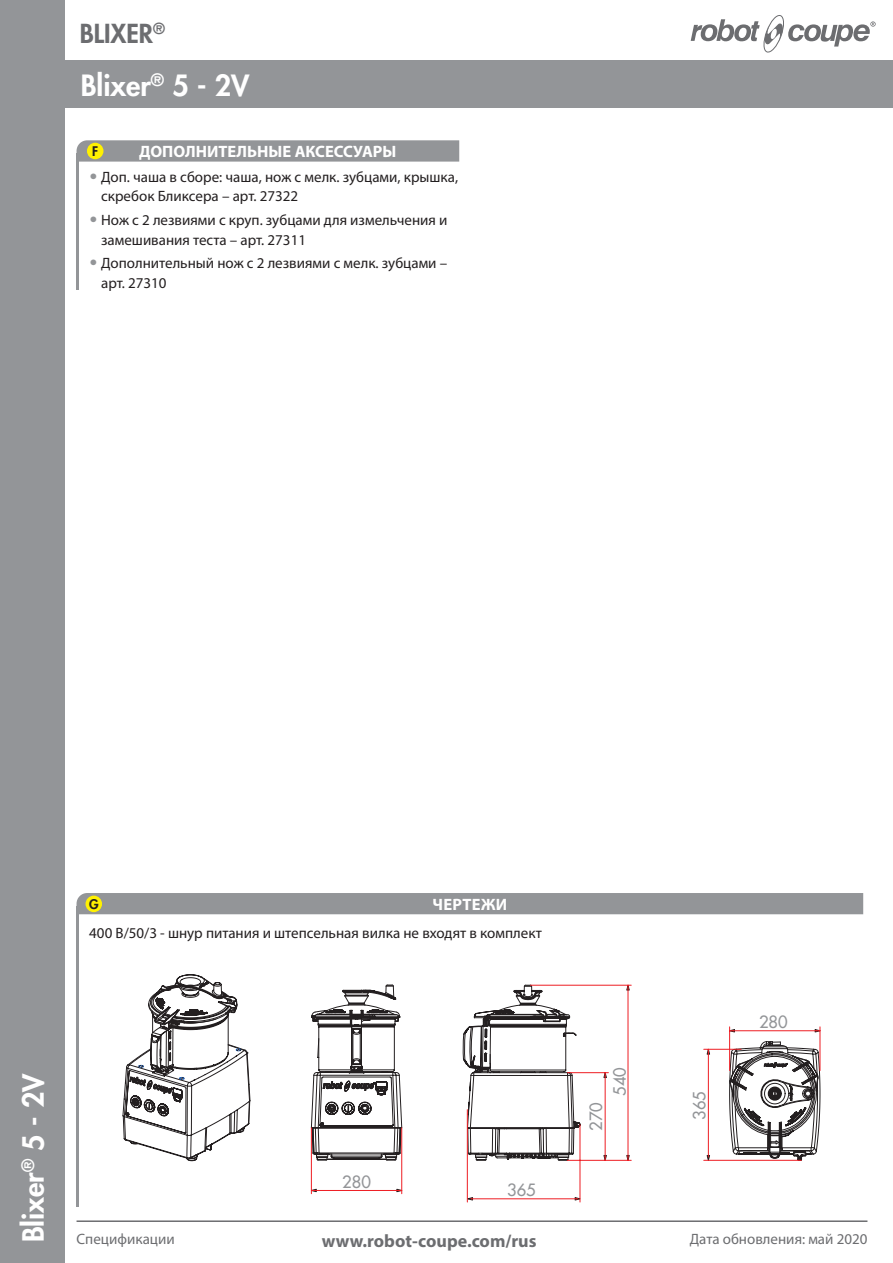
<style>
.page{position:relative;width:893px;height:1263px;background:#fff}
.page>*{position:absolute;margin:0;border:0;box-sizing:border-box;transform-origin:0 0}
.t1{font:800 28.5px "Futura";color:#fff}
.t2{font:800 25.5px "Futura";color:#6c6d70}
.t3{font:700 18px "Myriad Pro";color:#6c6d70}
.t4{font:700 16.5px "Myriad Pro";color:#fff}
.t5{font:16.5px "Futura";color:#939598}
.t6{font:700 16.5px "Myriad Pro";letter-spacing:.02em;color:#fff}
.t7{font:15px/19.5px "Myriad Pro";color:#231f20}
.t8{font:15px "Myriad Pro";color:#6c6d70}
.t9{font:800 12.9px "Futura";color:#231f20}
.s1{font-family:"Futura";color:#939598}
</style>
<div class="page">
<svg style="left:691px;top:15px;width:185px;height:37px"></svg>
<div style="left:0;top:60px;width:893px;height:47px;background:#939598"></div>
<div style="left:0;top:0;width:65px;height:1263px;background:#939598"></div>
<hr style="left:77px;top:153px;width:2px;height:136px;background:#939598">
<svg style="left:77px;top:140px;width:382px;height:22px;background:#97989b"></svg>
<div style="left:87px;top:143px;width:16px;height:16px;background:#fff101;border-radius:50%"></div>
<div style="left:77px;top:893px;width:786px;height:21px;background:#939598"></div>
<hr style="left:77px;top:906px;width:2px;height:300px;background:#939598">
<div style="left:86px;top:896px;width:16px;height:16px;background:#fff101;border-radius:50%"></div>
<hr style="left:77px;top:1220px;width:790px;height:2px;background:#6c6d70">
<svg style="left:312px;top:1188px;width:5px;height:4px"></svg>
<svg style="left:396px;top:1188px;width:5px;height:4px"></svg>
<hr style="left:311px;top:1190px;width:91px;height:1px;background:#ee1d23">
<hr style="left:311px;top:1128px;width:1px;height:66px;background:#ee1d23">
<hr style="left:401px;top:1128px;width:1px;height:66px;background:#ee1d23">
<svg style="left:311px;top:984px;width:91px;height:176px"></svg>
<svg style="left:626px;top:984px;width:4px;height:7px"></svg>
<svg style="left:626px;top:1155px;width:4px;height:5px"></svg>
<svg style="left:468px;top:1197px;width:5px;height:4px"></svg>
<svg style="left:574px;top:1197px;width:6px;height:4px"></svg>
<svg style="left:603px;top:1073px;width:4px;height:5px"></svg>
<svg style="left:603px;top:1155px;width:4px;height:5px"></svg>
<hr style="left:472px;top:1198px;width:106px;height:1px;background:#ee1d23">
<hr style="left:567px;top:1160px;width:64px;height:1px;background:#ee1d23">
<hr style="left:467px;top:1109px;width:1px;height:93px;background:#ee1d23">
<hr style="left:567px;top:1072px;width:41px;height:1px;background:#ee1d23">
<hr style="left:580px;top:1125px;width:1px;height:77px;background:#ee1d23">
<hr style="left:605px;top:1073px;width:1px;height:87px;background:#ee1d23">
<hr style="left:530px;top:985px;width:101px;height:1px;background:#ee1d23">
<hr style="left:628px;top:985px;width:1px;height:175px;background:#ee1d23">
<svg style="left:463px;top:985px;width:117px;height:195px"></svg>
<svg style="left:122px;top:974px;width:128px;height:187px"></svg>
<svg style="left:730px;top:1029px;width:5px;height:4px"></svg>
<svg style="left:814px;top:1029px;width:6px;height:4px"></svg>
<hr style="left:730px;top:1030px;width:90px;height:1px;background:#ee1d23">
<hr style="left:729px;top:1027px;width:1px;height:43px;background:#ee1d23">
<hr style="left:820px;top:1027px;width:1px;height:43px;background:#ee1d23">
<svg style="left:706px;top:1048px;width:4px;height:7px"></svg>
<svg style="left:706px;top:1155px;width:4px;height:5px"></svg>
<hr style="left:704px;top:1160px;width:97px;height:1px;background:#ee1d23">
<hr style="left:704px;top:1049px;width:37px;height:1px;background:#ee1d23">
<hr style="left:708px;top:1049px;width:1px;height:106px;background:#ee1d23">
<svg style="left:729px;top:1041px;width:91px;height:120px"></svg>
<h2 class="t2" style="left:80px;top:16px;width:87px">BLIXER<sup>®</sup></h2>
<h1 class="t1" style="left:81px;top:66px;width:170px">Blixer<sup>®</sup> 5 - 2V</h1>
<p class="t9" style="left:92px;top:142px;width:8px">F</p>
<p class="t4" style="left:139px;top:141px;width:259px">ДОПОЛНИТЕЛЬНЫЕ АКСЕССУАРЫ</p>
<p class="t7" style="left:101px;top:167px;width:359px;text-indent:-12px"><span class="s1">•</span> Доп. чаша в сборе: чаша, нож с мелк. зубцами, крышка, скребок Бликсера – арт. 27322</p>
<p class="t7" style="left:101px;top:210px;width:348px;text-indent:-12px"><span class="s1">•</span> Нож с 2 лезвиями с круп. зубцами для измельчения и замешивания теста – арт. 27311</p>
<p class="t7" style="left:101px;top:253px;width:348px;text-indent:-12px"><span class="s1">•</span> Дополнительный нож с 2 лезвиями с мелк. зубцами – арт. 27310</p>
<h1 class="t1" style="left:14px;top:1242px;width:171px;rotate:-90deg">Blixer<sup>®</sup> 5 - 2V</h1>
<p class="t9" style="left:89px;top:895px;width:11px">G</p>
<p class="t6" style="left:432px;top:893px;width:76px">ЧЕРТЕЖИ</p>
<p class="t7" style="left:89px;top:923px;width:454px">400 В/50/3 - шнур питания и штепсельная вилка не входят в комплект</p>
<p class="t5" style="left:342px;top:1171px;width:30px">280</p>
<p class="t5" style="left:507px;top:1179px;width:30px">365</p>
<p class="t5" style="left:586px;top:1130px;width:30px;rotate:-90deg">270</p>
<p class="t5" style="left:609px;top:1096px;width:30px;rotate:-90deg">540</p>
<p class="t5" style="left:689px;top:1120px;width:30px;rotate:-90deg">365</p>
<p class="t5" style="left:759px;top:1012px;width:30px">280</p>
<p class="t8" style="left:77px;top:1230px;width:100px">Спецификации</p>
<p class="t3" style="left:322px;top:1229px;width:216px">www.robot-coupe.com/rus</p>
<p class="t8" style="left:690px;top:1230px;width:179px">Дата обновления: май 2020</p>
</div>
